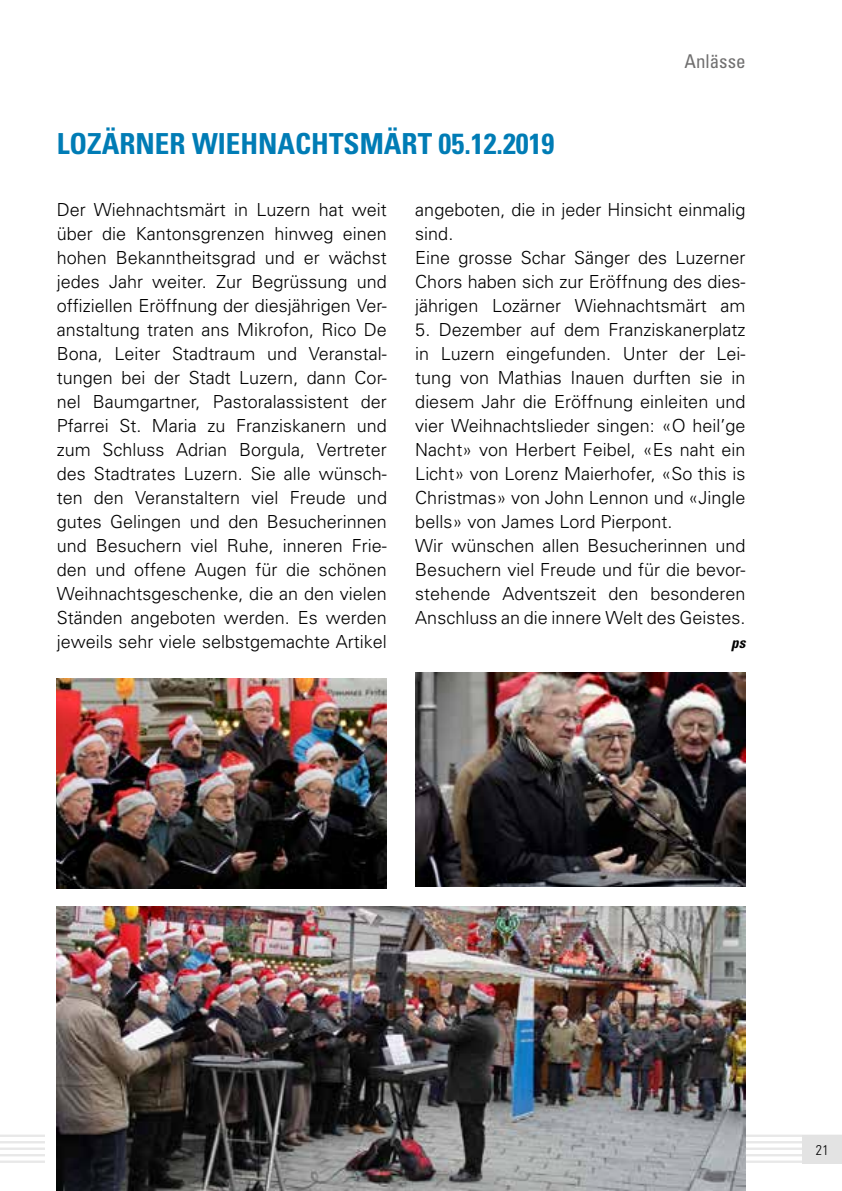
<style>
.page{position:relative;width:842px;height:1191px;background:#fff}
.page>*{position:absolute;margin:0;border:0;box-sizing:border-box;transform-origin:0 0}
.t1{font:700 condensed 29px "Univers";color:#007cb5}
.t2{font:condensed 19px "Univers";color:#706f6f}
.t3{font:300 18px/24px "Univers";color:#000}
.t4{font:italic 700 condensed 15px "Univers";color:#000}
.t5{font:300 condensed 14px "Univers";color:#000}
</style>
<div class="page">
<hr style="left:0;top:1141px;width:842px;height:2px;background:#dadada">
<hr style="left:0;top:1134px;width:842px;height:3px;background:#dadada">
<hr style="left:0;top:1147px;width:842px;height:3px;background:#dadada">
<hr style="left:0;top:1154px;width:842px;height:2px;background:#dadada">
<hr style="left:0;top:1160px;width:842px;height:2px;background:#dadada">
<div style="left:802px;top:1134px;width:40px;height:29px;background:#e3e3e3"></div>
<div style="left:45px;top:1133px;width:267px;height:32px;background:#fff"></div>
<img style="left:57px;top:906px;width:689px;height:285px">
<img style="left:57px;top:678px;width:330px;height:210px">
<img style="left:415px;top:672px;width:331px;height:214px">
<h1 class="t1" style="left:57px;top:125px;width:499px">LOZÄRNER WIEHNACHTSMÄRT 05.12.2019</h1>
<p class="t2" style="left:684px;top:50px;width:63px">Anlässe</p>
<p class="t3" style="left:57px;top:198px;width:332px;text-align:justify">Der Wiehnachtsmärt in Luzern hat weit über die Kantonsgrenzen hinweg einen hohen Bekanntheitsgrad und er wächst jedes Jahr weiter. Zur Begrüssung und offiziellen Eröffnung der diesjährigen Ver&shy;anstaltung traten ans Mikrofon, Rico De Bona, Leiter Stadtraum und Veranstal&shy;tungen bei der Stadt Luzern, dann Cor&shy;nel Baumgartner, Pastoralassistent der Pfarrei St. Maria zu Franziskanern und zum Schluss Adrian Borgula, Vertreter des Stadtrates Luzern. Sie alle wünsch&shy;ten den Veranstaltern viel Freude und gutes Gelingen und den Besucherinnen und Besuchern viel Ruhe, inneren Frie&shy;den und offene Augen für die schönen Weihnachtsgeschenke, die an den vielen Ständen angeboten werden. Es werden jeweils sehr viele selbstgemachte Artikel</p>
<p class="t3" style="left:415px;top:198px;width:332px">angeboten, die in jeder Hinsicht einmalig sind.<br>Eine grosse Schar Sänger des Luzerner<br>Chors haben sich zur Eröffnung des dies&shy;jährigen Lozärner Wiehnachtsmärt am</p>
<p class="t3" style="left:415px;top:317px;width:332px">5. Dezember auf dem Franziskanerplatz in Luzern eingefunden. Unter der Lei&shy;tung von Mathias Inauen durften sie in diesem Jahr die Eröffnung einleiten und vier Weihnachtslieder singen: «O heil’ge Nacht» von Herbert Feibel, «Es naht ein Licht» von Lorenz Maierhofer, «So this is Christmas» von John Lennon und «Jingle bells» von James Lord Pierpont.<br>Wir wünschen allen Besucherinnen und Besuchern viel Freude und für die bevor&shy;stehende Adventszeit den besonderen Anschluss an die innere Welt des Geistes.</p>
<p class="t4" style="left:731px;top:633px;width:16px">ps</p>
<p class="t5" style="left:816px;top:1141px;width:14px">21</p>
</div>
